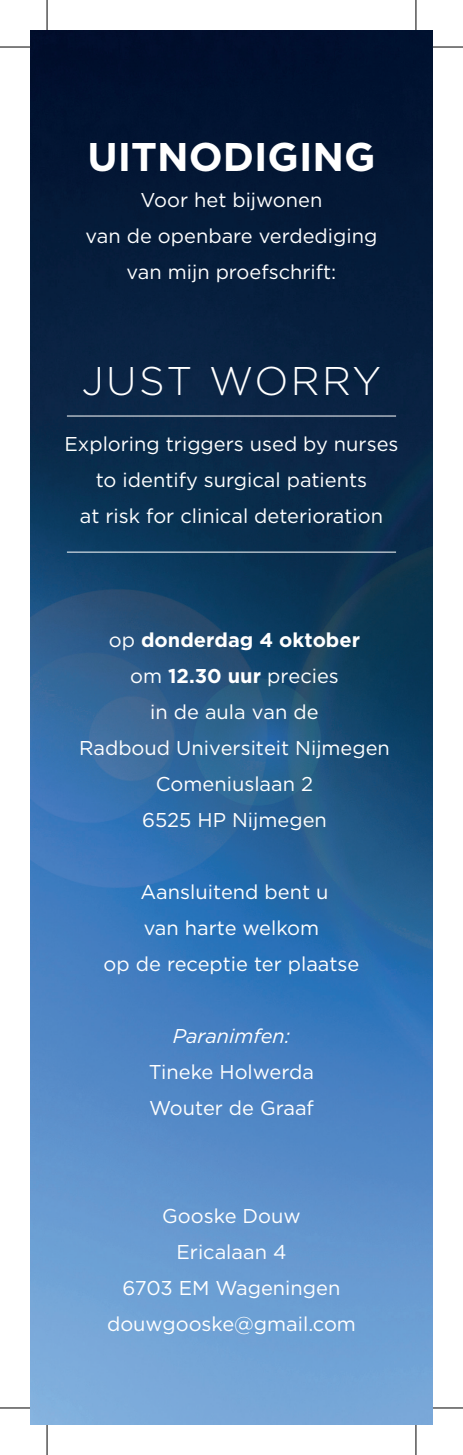
<style>
.page{position:relative;width:463px;height:1455px;background:#fff}
.page>*{position:absolute;margin:0;border:0;box-sizing:border-box;transform-origin:0 0}
.t1{font:700 40px "Gotham";color:#fff}
.t2{font:300 40px "Gotham";letter-spacing:.06em;color:#fff}
.t3{font:20px/36px "Gotham";color:#fff;text-align:center}
.t4{font:italic 20px "Gotham";color:#fff}
.s1{font-weight:700}
</style>
<div class="page">
<img style="left:30px;top:30px;width:403px;height:1395px">
<hr style="left:67px;top:415px;width:329px;height:1px;background:#fff">
<hr style="left:67px;top:551px;width:329px;height:1px;background:#fff">
<hr style="left:0;top:47px;width:30px;height:1px;background:#000">
<hr style="left:433px;top:47px;width:30px;height:1px;background:#000">
<hr style="left:0;top:1407px;width:30px;height:1px;background:#000">
<hr style="left:433px;top:1407px;width:30px;height:1px;background:#000">
<hr style="left:47px;top:0;width:1px;height:30px;background:#000">
<hr style="left:47px;top:1425px;width:1px;height:30px;background:#000">
<hr style="left:415px;top:0;width:1px;height:30px;background:#000">
<hr style="left:415px;top:1425px;width:1px;height:30px;background:#000">
<h1 class="t1" style="left:87px;top:130px;width:289px">UITNODIGING</h1>
<p class="t3" style="left:86px;top:182px;width:293px">Voor het bijwonen<br>van de openbare verdediging van mijn proefschrift:</p>
<h1 class="t2" style="left:82px;top:356px;width:301px">JUST WORRY</h1>
<p class="t3" style="left:64px;top:426px;width:335px">Exploring triggers used by nurses to identify surgical patients<br>at risk for clinical deterioration</p>
<p class="t3" style="left:79px;top:621px;width:312px">op <span class="s1">donderdag 4 oktober<br></span>om <span class="s1">12.30 uur</span> precies<br>in de aula van de<br>Radboud Universiteit Nijmegen<br>Comeniuslaan 2<br>6525 HP Nijmegen</p>
<p class="t3" style="left:104px;top:873px;width:257px">Aansluitend bent u<br>van harte welkom<br>op de receptie ter plaatse</p>
<p class="t4" style="left:173px;top:1023px;width:119px">Paranimfen:</p>
<p class="t3" style="left:149px;top:1053px;width:166px;text-align:left">Tineke Holwerda<br>Wouter de Graaf</p>
<p class="t3" style="left:107px;top:1197px;width:250px">Gooske Douw<br>Ericalaan 4<br>6703 EM Wageningen douwgooske@gmail.com</p>
</div>
